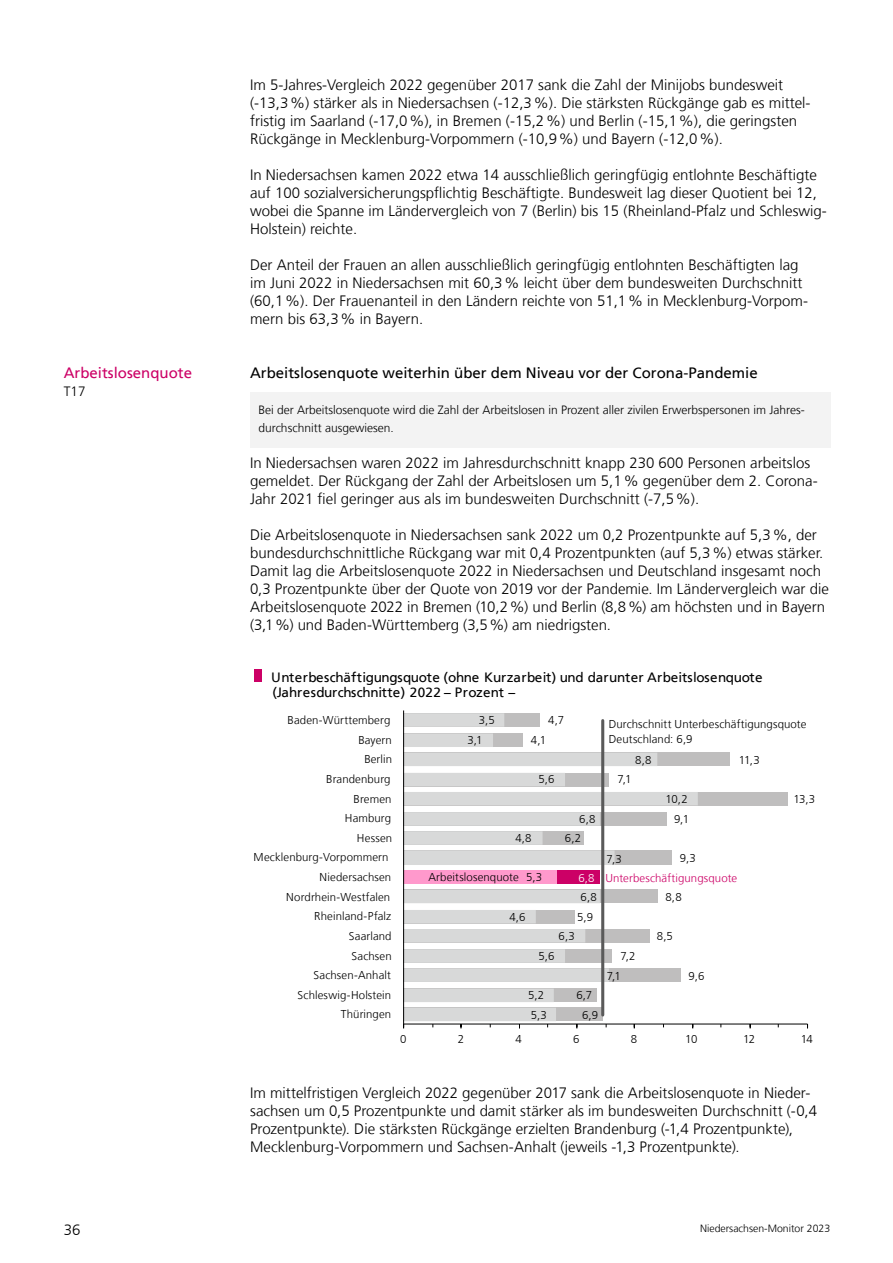
<style>
.page{position:relative;width:893px;height:1263px;background:#fff}
.page>*{position:absolute;margin:0;border:0;box-sizing:border-box;transform-origin:0 0}
.P_Grundtext_10Pt{font:300 15px/18px "NDS Frutiger";color:#000}
.H3_Zwischenueberschrift{font:15px "NDS Frutiger";color:#000}
.t1{font:15px "NDS Frutiger";color:#c06}
.t2{font:13.5px/15.8px "NDS Frutiger";color:#000}
.t3{font:300 13.5px "NDS Frutiger";color:#000}
.P_Grundtext_8Pt_Kasten{font:300 12px/18px "NDS Frutiger";color:#000}
.t4{font:300 11.4px/14.5px "NDS Frutiger";letter-spacing:.01em;color:#000}
.t5{font:300 11.4px "NDS Frutiger";letter-spacing:.01em;color:#c06}
.t6{font:300 10.5px "NDS Frutiger";color:#000}
.s1{color:#fff}
</style>
<div class="page">
<div style="left:403px;top:792px;width:385px;height:13px;background:#bfbebe"></div>
<div style="left:403px;top:753px;width:326px;height:13px;background:#bfbebe"></div>
<svg style="left:404px;top:713px;width:294px;height:308px"></svg>
<hr style="left:404px;top:1024px;width:403px;height:1px;background:#000">
<hr style="left:403px;top:710px;width:1px;height:314px;background:#000">
<hr style="left:601px;top:720px;width:3px;height:295px;background:#5a5a5a">
<div style="left:254px;top:669px;width:8px;height:13px;background:#c06"></div>
<div style="left:250px;top:392px;width:580px;height:55px;background:#f3f3f3"></div>
<p class="t1" style="left:64px;top:364px;width:130px">Arbeitslosenquote</p>
<p class="t3" style="left:64px;top:384px;width:23px">T17</p>
<p class="P_Grundtext_10Pt" style="left:250px;top:76px;width:562px">Im 5-Jahres-Vergleich 2022 gegenüber 2017 sank die Zahl der Minijobs bundesweit (-13,3%) stärker als in Niedersachsen (-12,3%). Die stärksten Rückgänge gab es mittel&shy;fristig im Saarland (-17,0%), in Bremen (-15,2%) und Berlin (-15,1%), die geringsten Rückgänge in Mecklenburg-Vorpommern (-10,9%) und Bayern (-12,0%).</p>
<p class="P_Grundtext_10Pt" style="left:250px;top:166px;width:578px">In Niedersachsen kamen 2022 etwa 14 ausschließlich geringfügig entlohnte Beschäftigte auf 100 sozialversicherungspflichtig Beschäftigte. Bundesweit lag dieser Quotient bei 12, wobei die Spanne im Ländervergleich von 7 (Berlin) bis 15 (Rheinland-Pfalz und Schleswig-Holstein) reichte.</p>
<p class="P_Grundtext_10Pt" style="left:250px;top:256px;width:560px">Der Anteil der Frauen an allen ausschließlich geringfügig entlohnten Beschäftigten lag im Juni 2022 in Niedersachsen mit 60,3% leicht über dem bundesweiten Durchschnitt (60,1%). Der Frauenanteil in den Ländern reichte von 51,1% in Mecklenburg-Vorpom&shy;mern bis 63,3% in Bayern.</p>
<h3 class="H3_Zwischenueberschrift" style="left:250px;top:364px;width:509px">Arbeitslosenquote weiterhin über dem Niveau vor der Corona-Pandemie</h3>
<p class="P_Grundtext_8Pt_Kasten" style="left:259px;top:401px;width:548px">Bei der Arbeitslosenquote wird die Zahl der Arbeitslosen in Prozent aller zivilen Erwerbspersonen im Jahres&shy;durchschnitt ausgewiesen.</p>
<p class="P_Grundtext_10Pt" style="left:250px;top:454px;width:569px">In Niedersachsen waren 2022 im Jahresdurchschnitt knapp 230 600 Personen arbeitslos gemeldet. Der Rückgang der Zahl der Arbeitslosen um 5,1% gegenüber dem 2. Corona-<br>Jahr 2021 fiel geringer aus als im bundesweiten Durchschnitt (-7,5%).</p>
<p class="P_Grundtext_10Pt" style="left:250px;top:526px;width:580px">Die Arbeitslosenquote in Niedersachsen sank 2022 um 0,2 Prozentpunkte auf 5,3%, der bundesdurchschnittliche Rückgang war mit 0,4 Prozentpunkten (auf 5,3%) etwas stärker.<br>Damit lag die Arbeitslosenquote 2022 in Niedersachsen und Deutschland insgesamt noch 0,3 Prozentpunkte über der Quote von 2019 vor der Pandemie. Im Ländervergleich war die Arbeitslosenquote 2022 in Bremen (10,2%) und Berlin (8,8%) am höchsten und in Bayern (3,1%) und Baden-Württemberg (3,5%) am niedrigsten.</p>
<p class="t2" style="left:271px;top:669px;width:493px">Unterbeschäftigungsquote (ohne Kurzarbeit) und darunter Arbeitslosenquote (Jahresdurchschnitte) 2022 − Prozent −</p>
<p class="t4" style="left:609px;top:717px;width:199px">Durchschnitt Unterbeschäftigungsquote<br>Deutschland: 6,9</p>
<p class="t4" style="left:288px;top:713px;width:104px">Baden-Württemberg</p>
<p class="t4" style="left:479px;top:713px;width:17px">3,5</p>
<p class="t4" style="left:548px;top:713px;width:17px">4,7</p>
<p class="t4" style="left:358px;top:733px;width:35px">Bayern</p>
<p class="t4" style="left:467px;top:733px;width:17px">3,1</p>
<p class="t4" style="left:531px;top:733px;width:17px">4,1</p>
<p class="t4" style="left:364px;top:752px;width:29px">Berlin</p>
<p class="t4" style="left:635px;top:753px;width:18px">8,8</p>
<p class="t4" style="left:739px;top:753px;width:22px">11,3</p>
<p class="t4" style="left:326px;top:772px;width:66px">Brandenburg</p>
<p class="t4" style="left:538px;top:772px;width:17px">5,6</p>
<p class="t4" style="left:617px;top:772px;width:16px">7,1</p>
<p class="t4" style="left:354px;top:791px;width:39px">Bremen</p>
<p class="t4" style="left:666px;top:792px;width:24px">10,2</p>
<p class="t4" style="left:793px;top:792px;width:23px">13,3</p>
<p class="t4" style="left:345px;top:811px;width:48px">Hamburg</p>
<p class="t4" style="left:579px;top:811px;width:18px">6,8</p>
<p class="t4" style="left:674px;top:811px;width:16px">9,1</p>
<p class="t4" style="left:357px;top:831px;width:37px">Hessen</p>
<p class="t4" style="left:515px;top:831px;width:18px">4,8</p>
<p class="t4" style="left:565px;top:831px;width:18px">6,2</p>
<p class="t4" style="left:254px;top:850px;width:136px">Mecklenburg-Vorpommern</p>
<p class="t4" style="left:607px;top:852px;width:17px">7,3</p>
<p class="t4" style="left:680px;top:851px;width:17px">9,3</p>
<p class="t4" style="left:320px;top:870px;width:73px">Niedersachsen</p>
<p class="t4" style="left:428px;top:870px;width:115px">Arbeitslosenquote 5,3</p>
<p class="t5" style="left:578px;top:871px;width:160px"><span class="s1">6,8</span> Unterbeschäftigungsquote</p>
<p class="t4" style="left:286px;top:890px;width:105px">Nordrhein-Westfalen</p>
<p class="t4" style="left:581px;top:890px;width:18px">6,8</p>
<p class="t4" style="left:665px;top:890px;width:18px">8,8</p>
<p class="t4" style="left:314px;top:909px;width:78px">Rheinland-Pfalz</p>
<p class="t4" style="left:510px;top:910px;width:18px">4,6</p>
<p class="t4" style="left:577px;top:910px;width:17px">5,9</p>
<p class="t4" style="left:349px;top:929px;width:44px">Saarland</p>
<p class="t4" style="left:559px;top:929px;width:18px">6,3</p>
<p class="t4" style="left:657px;top:929px;width:18px">8,5</p>
<p class="t4" style="left:352px;top:948px;width:42px">Sachsen</p>
<p class="t4" style="left:538px;top:949px;width:17px">5,6</p>
<p class="t4" style="left:620px;top:949px;width:17px">7,2</p>
<p class="t4" style="left:314px;top:968px;width:79px">Sachsen-Anhalt</p>
<p class="t4" style="left:607px;top:968px;width:16px">7,1</p>
<p class="t4" style="left:689px;top:968px;width:17px">9,6</p>
<p class="t4" style="left:298px;top:988px;width:95px">Schleswig-Holstein</p>
<p class="t4" style="left:528px;top:988px;width:18px">5,2</p>
<p class="t4" style="left:576px;top:988px;width:17px">6,7</p>
<p class="t4" style="left:341px;top:1007px;width:52px">Thüringen</p>
<p class="t4" style="left:531px;top:1008px;width:18px">5,3</p>
<p class="t4" style="left:582px;top:1008px;width:17px">6,9</p>
<p class="t4" style="left:400px;top:1032px;width:8px">0</p>
<p class="t4" style="left:458px;top:1032px;width:8px">2</p>
<p class="t4" style="left:515px;top:1032px;width:8px">4</p>
<p class="t4" style="left:573px;top:1032px;width:8px">6</p>
<p class="t4" style="left:631px;top:1032px;width:8px">8</p>
<p class="t4" style="left:685px;top:1032px;width:14px">10</p>
<p class="t4" style="left:743px;top:1032px;width:14px">12</p>
<p class="t4" style="left:801px;top:1032px;width:14px">14</p>
<p class="P_Grundtext_10Pt" style="left:250px;top:1084px;width:568px">Im mittelfristigen Vergleich 2022 gegenüber 2017 sank die Arbeitslosenquote in Nieder&shy;sachsen um 0,5 Prozentpunkte und damit stärker als im bundesweiten Durchschnitt (-0,4<br>Prozentpunkte). Die stärksten Rückgänge erzielten Brandenburg (-1,4 Prozentpunkte), Mecklenburg-Vorpommern und Sachsen-Anhalt (jeweils -1,3 Prozentpunkte).</p>
<p class="P_Grundtext_10Pt" style="left:64px;top:1221px;width:18px">36</p>
<p class="t6" style="left:700px;top:1222px;width:132px">Niedersachsen-Monitor 2023</p>
</div>
